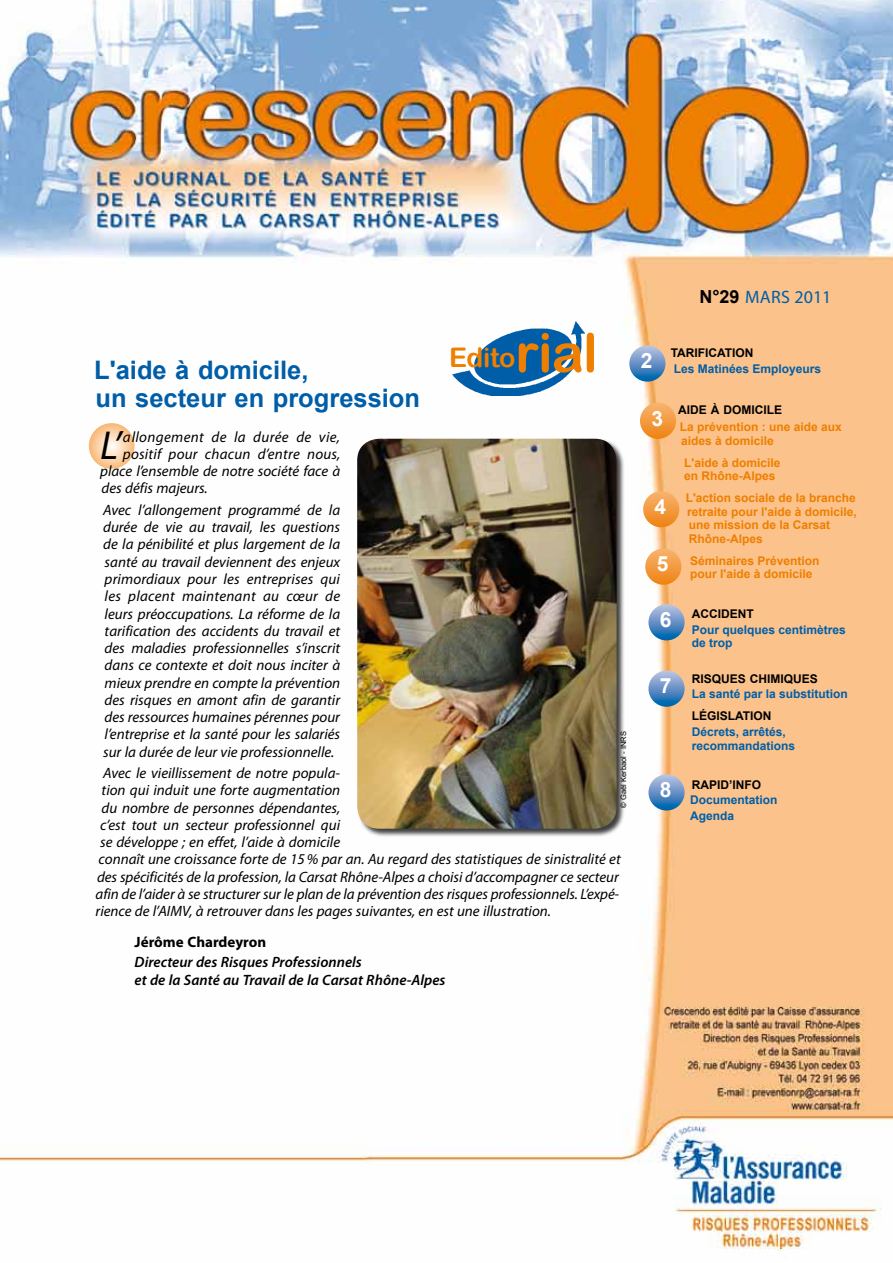
<style>
.page{position:relative;width:893px;height:1263px;background:#fff}
.page>*{position:absolute;margin:0;border:0;box-sizing:border-box;transform-origin:0 0}
.t1{font:italic 40.65px "Myriad Pro";color:#000}
.t2{font:27px "Arial Rounded MT Bold";letter-spacing:-.015em;color:#ee7f00}
.t3{font:700 25.5px/28.5px "Arial";color:#005ea8}
.t4{font:700 21px "Arial";color:#fff}
.t5{font:18px "Myriad Pro";letter-spacing:.005em;color:#005ea8}
.t6{font:italic 15px/17.2px "Myriad Pro";color:#000;text-align:justify}
.t7{font:italic 600 15px/18px "Myriad Pro";color:#000}
.t8{font:italic 15px "Myriad Pro";letter-spacing:.025em;color:#000}
.t9{font:700 15px "Myriad Pro";color:#000}
.t10{font:700 12px/13.5px "Arial";color:#ee7f00}
.t11{font:700 12px/13.5px "Arial";color:#005ea8}
.t12{font:700 12px "Arial";color:#000}
.t13{font:7.5px "Arial";color:#000}
.s1{font-size:54px}
.s2{font-family:"Arial";font-weight:700;color:#000}
</style>
<div class="page">
<img style="left:0;top:0;width:893px;height:1250px">
<svg style="left:89px;top:423px;width:46px;height:46px;background:#fad1a6"></svg>
<img style="left:452px;top:321px;width:132px;height:75px">
<svg style="left:629px;top:345px;width:36px;height:37px"></svg>
<div style="left:640px;top:403px;width:36px;height:36px;background:linear-gradient(to bottom,#f7b36d,#f08617);border-radius:18px"></div>
<div style="left:643px;top:491px;width:36px;height:36px;background:linear-gradient(to bottom,#f8b673,#ef8414);border-radius:18px"></div>
<svg style="left:645px;top:549px;width:36px;height:36px"></svg>
<svg style="left:648px;top:671px;width:37px;height:36px"></svg>
<svg style="left:648px;top:604px;width:37px;height:36px"></svg>
<svg style="left:648px;top:774px;width:37px;height:36px"></svg>
<div style="left:357px;top:438px;width:269px;height:399px;background:#000;opacity:.75"></div>
<img style="left:357px;top:439px;width:260px;height:390px">
<h2 class="t2" style="left:449px;top:342px;width:150px">Edito<span class="s1">rial</span></h2>
<h3 class="t3" style="left:94px;top:357px;width:327px">L'aide à domicile,<br>un secteur en progression</h3>
<h1 class="t1" style="left:100px;top:423px;width:23px">L’</h1>
<p class="t8" style="left:123px;top:429px;width:219px">allongement de la durée de vie,</p>
<p class="t6" style="left:123px;top:446px;width:219px">positif pour chacun d’entre nous,</p>
<p class="t6" style="left:100px;top:463px;width:242px">place l’ensemble de notre société face à</p>
<p class="t6" style="left:102px;top:480px;width:108px">des défis majeurs.</p>
<p class="t6" style="left:103px;top:502px;width:239px">Avec l’allongement programmé de la durée de vie au travail, les questions de la pénibilité et plus largement de la santé au travail deviennent des enjeux primordiaux pour les entreprises qui les placent maintenant au cœur de leurs préoccupations. La réforme de la tarification des accidents du travail et des maladies professionnelles s’inscrit dans ce contexte et doit nous inciter à mieux prendre en compte la prévention des risques en amont afin de garantir des ressources humaines pérennes pour l’entreprise et la santé pour les salariés sur la durée de leur vie professionnelle.</p>
<p class="t6" style="left:103px;top:765px;width:239px">Avec le vieillissement de notre popula-</p>
<p class="t6" style="left:102px;top:782px;width:240px">tion qui induit une forte augmentation</p>
<p class="t6" style="left:102px;top:799px;width:240px">du nombre de personnes dépendantes,</p>
<p class="t6" style="left:100px;top:816px;width:242px">c’est tout un secteur professionnel qui</p>
<p class="t6" style="left:100px;top:834px;width:242px">se développe ; en effet, l’aide à domicile</p>
<p class="t6" style="left:99px;top:851px;width:524px">connaît une croissance forte de 15% par an. Au regard des statistiques de sinistralité et</p>
<p class="t6" style="left:97px;top:868px;width:523px">des spécificités de la profession, la Carsat Rhône-Alpes a choisi d’accompagner ce secteur</p>
<p class="t6" style="left:96px;top:885px;width:525px">afin de l’aider à se structurer sur le plan de la prévention des risques professionnels. L’expé-</p>
<p class="t6" style="left:96px;top:903px;width:457px">rience de l’AIMV, à retrouver dans les pages suivantes, en est une illustration.</p>
<p class="t9" style="left:135px;top:933px;width:133px">Jérôme Chardeyron</p>
<p class="t7" style="left:135px;top:953px;width:312px">Directeur des Risques Professionnels<br>et de la Santé au Travail de la Carsat Rhône-Alpes</p>
<p class="t13" style="left:619px;top:808px;width:78px;rotate:-90deg">© Gaël Kerbaol - INRS</p>
<p class="t5" style="left:699px;top:287px;width:134px"><span class="s2">N°29</span> MARS 2011</p>
<p class="t12" style="left:671px;top:345px;width:84px">TARIFICATION</p>
<p class="t11" style="left:674px;top:362px;width:149px">Les Matinées Employeurs</p>
<p class="t12" style="left:678px;top:401px;width:62px">aide à domicile</p>
<p class="t10" style="left:680px;top:421px;width:164px">La prévention : une aide aux aides à domicile</p>
<p class="t10" style="left:684px;top:456px;width:98px">L'aide à domicile en Rhône-Alpes</p>
<p class="t10" style="left:686px;top:492px;width:173px">L'action sociale de la branche retraite pour l'aide à domicile, une mission de la Carsat<br>Rhône-Alpes</p>
<p class="t10" style="left:690px;top:554px;width:131px">Séminaires Prévention pour l'aide à domicile</p>
<p class="t12" style="left:692px;top:606px;width:63px">aCCIDENT</p>
<p class="t11" style="left:692px;top:623px;width:156px">Pour quelques centimètres de trop</p>
<p class="t12" style="left:692px;top:671px;width:119px">risques chimiques</p>
<p class="t11" style="left:692px;top:688px;width:158px">La santé par la substitution</p>
<p class="t12" style="left:692px;top:708px;width:33px">Législation</p>
<p class="t11" style="left:692px;top:725px;width:105px">Décrets, arrêtés, recommandations</p>
<p class="t12" style="left:692px;top:776px;width:8px">rapi</p>
<p class="t12" style="left:720px;top:776px;width:20px">d’info</p>
<p class="t11" style="left:690px;top:792px;width:89px;line-height:15.6px">Documentation<br>Agenda</p>
<h3 class="t4" style="left:641px;top:347px;width:13px">2</h3>
<h3 class="t4" style="left:651px;top:404px;width:13px">3</h3>
<h3 class="t4" style="left:655px;top:493px;width:13px">4</h3>
<h3 class="t4" style="left:657px;top:550px;width:13px">5</h3>
<h3 class="t4" style="left:660px;top:606px;width:13px">6</h3>
<h3 class="t4" style="left:660px;top:672px;width:13px">7</h3>
<h3 class="t4" style="left:660px;top:776px;width:13px">8</h3>
</div>
